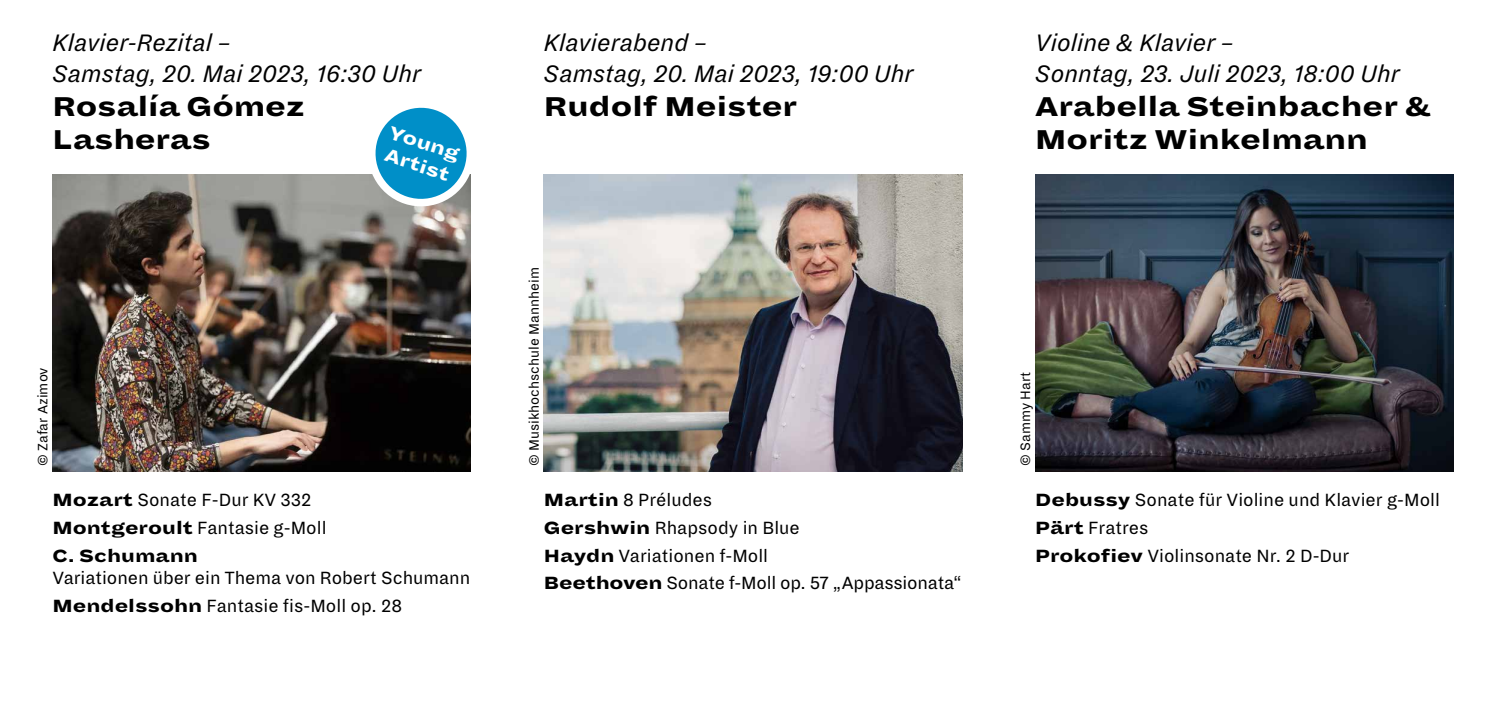
<style>
.page{position:relative;width:1489px;height:709px;background:#fff}
.page>*{position:absolute;margin:0;border:0;box-sizing:border-box;transform-origin:0 0}
.t1{font:900 30px/33.5px "Dia";color:#000}
.t2{font:italic 26.25px/31.2px "Dia";color:#000}
.t3{font:900 20.25px/22.8px "Dia";color:#fff}
.t4{font:19.5px/27.8px "Dia";color:#000}
.t5{font:15px "Dia";color:#000}
.s1{font-weight:900}
</style>
<div class="page">
<img style="left:1035px;top:175px;width:418px;height:296px">
<img style="left:53px;top:175px;width:418px;height:296px">
<img style="left:544px;top:175px;width:418px;height:296px">
<svg style="left:356px;top:107px;width:115px;height:103px"></svg>
<h2 class="t2" style="left:53px;top:27px;width:370px">Klavier-Rezital –<br>Samstag, 20. Mai 2023, 16:30 Uhr</h2>
<h1 class="t1" style="left:53px;top:90px;width:254px">Rosalía Gómez<br>Lasheras</h1>
<p class="t3" style="left:393px;top:121px;width:75px;rotate:18deg">Young<br>Artist</p>
<p class="t5" style="left:34px;top:466px;width:100px;rotate:-90deg">© Zafar Azimov</p>
<p class="t4" style="left:53px;top:486px;width:275px"><span class="s1">Mozart</span> Sonate F-Dur KV 332<br><span class="s1">Montgeroult</span> Fantasie g-Moll<br><span class="s1">C. Schumann</span></p>
<p class="t4" style="left:53px;top:564px;width:419px">Variationen über ein Thema von Robert Schumann<br><span class="s1">Mendelssohn</span> Fantasie fis-Moll op. 28</p>
<h2 class="t2" style="left:544px;top:27px;width:371px">Klavierabend –<br>Samstag, 20. Mai 2023, 19:00 Uhr</h2>
<h1 class="t1" style="left:544px;top:90px;width:255px">Rudolf Meister</h1>
<p class="t5" style="left:526px;top:466px;width:200px;rotate:-90deg">© Musikhochschule Mannheim</p>
<p class="t4" style="left:544px;top:486px;width:420px"><span class="s1">Martin</span> 8 Préludes<br><span class="s1">Gershwin</span> Rhapsody in Blue<br><span class="s1">Haydn</span> Variationen f-Moll<br><span class="s1">Beethoven</span> Sonate f-Moll op. 57 „Appassionata“</p>
<h2 class="t2" style="left:1035px;top:27px;width:366px">Violine &amp; Klavier –<br>Sonntag, 23. Juli 2023, 18:00 Uhr</h2>
<h1 class="t1" style="left:1035px;top:90px;width:398px">Arabella Steinbacher &amp;<br>Moritz Winkelmann</h1>
<p class="t5" style="left:1017px;top:466px;width:96px;rotate:-90deg">© Sammy Hart</p>
<p class="t4" style="left:1035px;top:486px;width:406px"><span class="s1">Debussy</span> Sonate für Violine und Klavier g-Moll<br><span class="s1">Pärt</span> Fratres<br><span class="s1">Prokofiev</span> Violinsonate Nr. 2 D-Dur</p>
</div>
